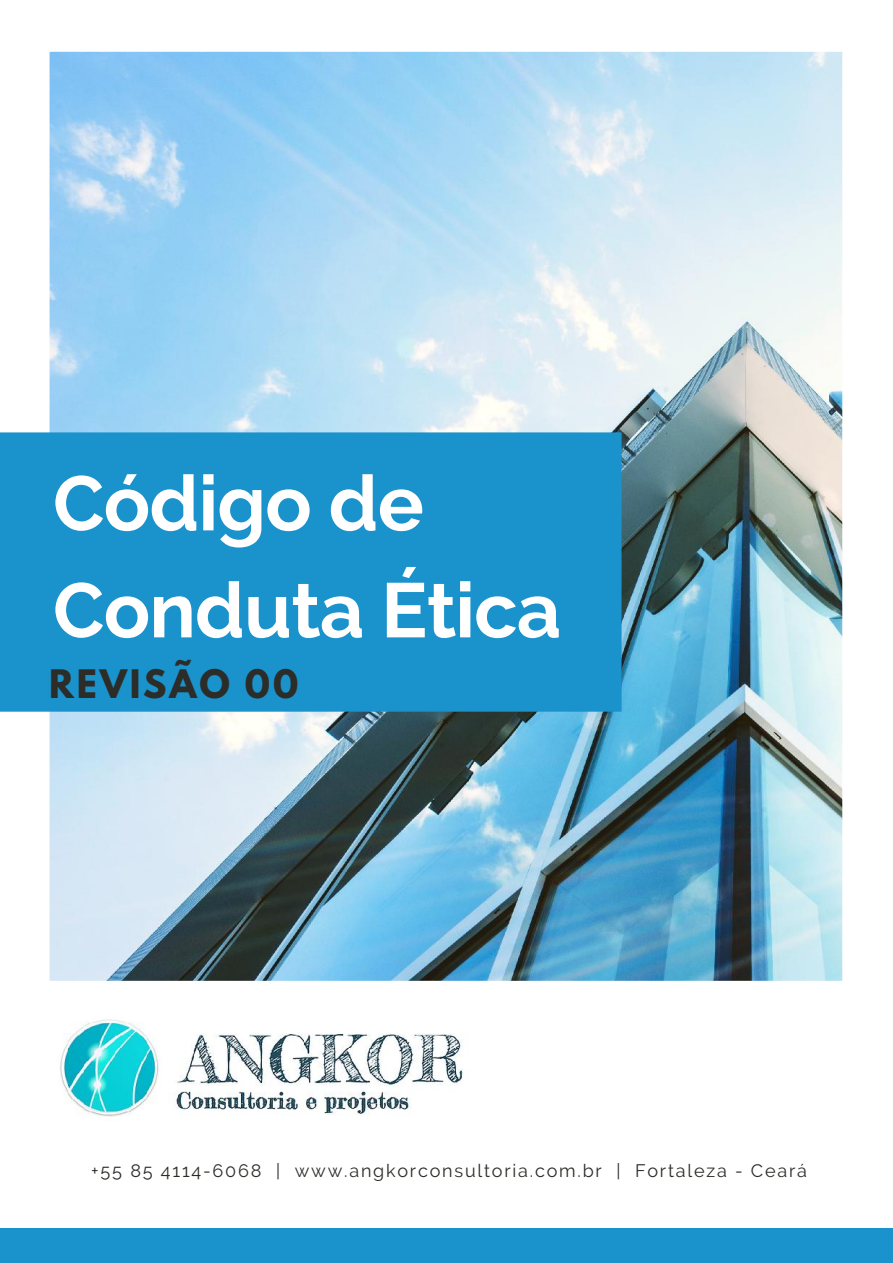
<style>
.page{position:relative;width:893px;height:1263px;background:#fff}
.page>*{position:absolute;margin:0;border:0;box-sizing:border-box;transform-origin:0 0}
.t1{font:700 76.95px/106.9px "Raleway";letter-spacing:-.01em;color:#fff}
.t2{font:700 34.8px "League Spartan";letter-spacing:.08em;color:#2c2c29}
.t3{font:18px "Raleway";letter-spacing:.1em;color:#2c2c29}
</style>
<div class="page">
<img style="left:50px;top:52px;width:792px;height:929px">
<div style="left:0;top:432px;width:622px;height:280px;background:#1a92cb"></div>
<div style="left:0;top:1228px;width:893px;height:35px;background:#1a92cb"></div>
<img style="left:60px;top:1019px;width:403px;height:98px">
<h1 class="t1" style="left:53px;top:450px;width:510px">Código de<br>Conduta Ética</h1>
<h2 class="t2" style="left:49px;top:667px;width:251px">REVISÃO 00</h2>
<p class="t3" style="left:91px;top:1160px;width:717px">+55 85 4114-6068 | www.angkorconsultoria.com.br | Fortaleza - Ceará</p>
</div>
